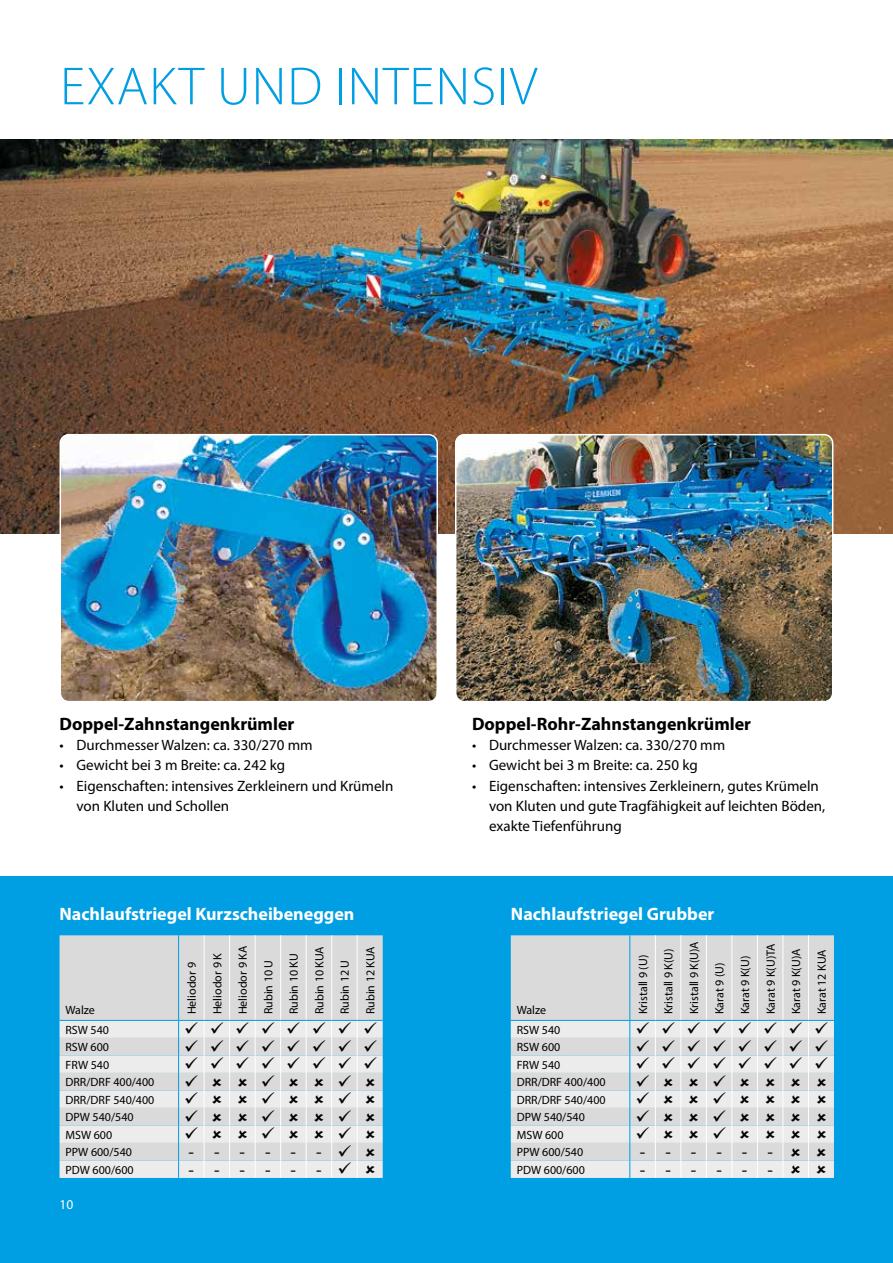
<style>
.page{position:relative;width:893px;height:1263px;background:#fff}
.page>*{position:absolute;margin:0;border:0;box-sizing:border-box;transform-origin:0 0}
.t1{font:300 54px "Myriad Pro";letter-spacing:.02em;color:#009ee3}
.t2{font:700 18px "Myriad Pro";color:#fff}
.t3{font:700 18px "Myriad Pro";color:#000}
.t4{font:18px "Wingdings";color:#000}
.t5{font:18px "Myriad Pro";color:#000}
.t6{font:15px/20.2px "Myriad Pro";color:#000}
.t7{font:13.5px "Myriad Pro";color:#fff}
.t8{font:12px/25.5px "Myriad Pro";color:#000}
</style>
<div class="page">
<div style="left:0;top:876px;width:893px;height:387px;background:#009ee3"></div>
<img style="left:0;top:140px;width:893px;height:394px">
<div style="left:60px;top:935px;width:323px;height:85px;background:#dadada"></div>
<svg style="left:60px;top:1021px;width:118px;height:157px;background:#e2e3e4"></svg>
<hr style="left:204px;top:935px;width:1px;height:85px;background:#fff">
<hr style="left:229px;top:935px;width:1px;height:85px;background:#fff">
<hr style="left:255px;top:935px;width:1px;height:85px;background:#fff">
<hr style="left:280px;top:935px;width:1px;height:85px;background:#fff">
<hr style="left:306px;top:935px;width:1px;height:85px;background:#fff">
<hr style="left:331px;top:935px;width:1px;height:85px;background:#fff">
<hr style="left:357px;top:935px;width:1px;height:85px;background:#fff">
<hr style="left:178px;top:935px;width:1px;height:85px;background:#009ee3">
<div style="left:511px;top:935px;width:323px;height:85px;background:#dadada"></div>
<svg style="left:511px;top:1021px;width:118px;height:157px;background:#e2e3e4"></svg>
<hr style="left:655px;top:935px;width:1px;height:85px;background:#fff">
<hr style="left:680px;top:935px;width:1px;height:85px;background:#fff">
<hr style="left:706px;top:935px;width:1px;height:85px;background:#fff">
<hr style="left:731px;top:935px;width:1px;height:85px;background:#fff">
<hr style="left:757px;top:935px;width:1px;height:85px;background:#fff">
<hr style="left:782px;top:935px;width:1px;height:85px;background:#fff">
<hr style="left:808px;top:935px;width:1px;height:85px;background:#fff">
<hr style="left:629px;top:935px;width:1px;height:85px;background:#009ee3">
<img style="left:60px;top:435px;width:377px;height:264px">
<div style="left:60px;top:434px;width:378px;height:268px;border:2px solid #fff;border-radius:9px"></div>
<img style="left:456px;top:435px;width:377px;height:264px">
<div style="left:455px;top:434px;width:378px;height:268px;border:2px solid #fff;border-radius:9px"></div>
<svg style="left:178px;top:1020px;width:205px;height:158px;background:#e0e3e5"></svg>
<svg style="left:629px;top:1020px;width:205px;height:158px;background:#e0e3e5"></svg>
<h1 class="t1" style="left:60px;top:54px;width:479px">EXAKT UND INTENSIV</h1>
<h2 class="t3" style="left:60px;top:712px;width:236px">Doppel-Zahnstangenkrümler</h2>
<p class="t6" style="left:60px;top:735px;width:255px">• Durchmesser Walzen: ca. 330/270 mm</p>
<p class="t6" style="left:60px;top:755px;width:227px">• Gewicht bei 3 m Breite: ca. 242 kg</p>
<p class="t6" style="left:77px;top:775px;width:318px;text-indent:-17px">• Eigenschaften: intensives Zerkleinern und Krümeln von Kluten und Schollen</p>
<h2 class="t3" style="left:472px;top:712px;width:281px">Doppel-Rohr-Zahnstangenkrümler</h2>
<p class="t6" style="left:472px;top:735px;width:255px">• Durchmesser Walzen: ca. 330/270 mm</p>
<p class="t6" style="left:472px;top:755px;width:227px">• Gewicht bei 3 m Breite: ca. 250 kg</p>
<p class="t6" style="left:489px;top:775px;width:338px;text-indent:-17px">• Eigenschaften: intensives Zerkleinern, gutes Krümeln von Kluten und gute Tragfähigkeit auf leichten Böden, exakte Tiefenführung</p>
<h2 class="t2" style="left:60px;top:902px;width:296px">Nachlaufstriegel Kurzscheibeneggen</h2>
<h2 class="t2" style="left:511px;top:902px;width:205px">Nachlaufstriegel Grubber</h2>
<p class="t8" style="left:66px;top:997px;width:31px">Walze</p>
<p class="t8" style="left:179px;top:1014px;width:70px;rotate:-90deg">Heliodor 9<br>Heliodor 9 K<br>Heliodor 9 KA<br>Rubin 10 U<br>Rubin 10 KU<br>Rubin 10 KUA<br>Rubin 12 U<br>Rubin 12 KUA</p>
<p class="t8" style="left:517px;top:997px;width:31px">Walze</p>
<p class="t8" style="left:630px;top:1014px;width:75px;rotate:-90deg">Kristall 9 (U)<br>Kristall 9 K(U)<br>Kristall 9 K(U)A<br>Karat 9 (U)<br>Karat 9 K(U)<br>Karat 9 K(U)TA<br>Karat 9 K(U)A<br>Karat 12 KUA</p>
<p class="t8" style="left:66px;top:1017px;width:45px">RSW 540</p>
<h2 class="t4" style="left:184px;top:1020px;width:194px">✓✓✓✓✓✓✓✓</h2>
<p class="t8" style="left:66px;top:1034px;width:45px">RSW 600</p>
<h2 class="t4" style="left:184px;top:1037px;width:194px">✓✓✓✓✓✓✓✓</h2>
<p class="t8" style="left:66px;top:1052px;width:45px">FRW 540</p>
<h2 class="t4" style="left:184px;top:1055px;width:194px">✓✓✓✓✓✓✓✓</h2>
<p class="t8" style="left:66px;top:1069px;width:90px">DRR/DRF 400/400</p>
<p class="t8" style="left:66px;top:1087px;width:90px">DRR/DRF 540/400</p>
<p class="t8" style="left:66px;top:1104px;width:70px">DPW 540/540</p>
<p class="t8" style="left:66px;top:1122px;width:48px">MSW 600</p>
<p class="t8" style="left:66px;top:1139px;width:68px">PPW 600/540</p>
<h2 class="t5" style="left:189px;top:1141px;width:164px">------✓</h2>
<p class="t8" style="left:66px;top:1157px;width:70px">PDW 600/600</p>
<h2 class="t5" style="left:189px;top:1159px;width:164px">------✓</h2>
<p class="t8" style="left:517px;top:1017px;width:45px">RSW 540</p>
<h2 class="t4" style="left:635px;top:1020px;width:194px">✓✓✓✓✓✓✓✓</h2>
<p class="t8" style="left:517px;top:1034px;width:45px">RSW 600</p>
<h2 class="t4" style="left:635px;top:1037px;width:194px">✓✓✓✓✓✓✓✓</h2>
<p class="t8" style="left:517px;top:1052px;width:45px">FRW 540</p>
<h2 class="t4" style="left:635px;top:1055px;width:194px">✓✓✓✓✓✓✓✓</h2>
<p class="t8" style="left:517px;top:1069px;width:90px">DRR/DRF 400/400</p>
<p class="t8" style="left:517px;top:1087px;width:90px">DRR/DRF 540/400</p>
<p class="t8" style="left:517px;top:1104px;width:70px">DPW 540/540</p>
<p class="t8" style="left:517px;top:1122px;width:48px">MSW 600</p>
<p class="t8" style="left:517px;top:1139px;width:68px">PPW 600/540</p>
<h2 class="t5" style="left:640px;top:1141px;width:135px">------</h2>
<p class="t8" style="left:517px;top:1157px;width:70px">PDW 600/600</p>
<h2 class="t5" style="left:640px;top:1159px;width:135px">------</h2>
<p class="t7" style="left:60px;top:1196px;width:15px">10</p>
</div>
